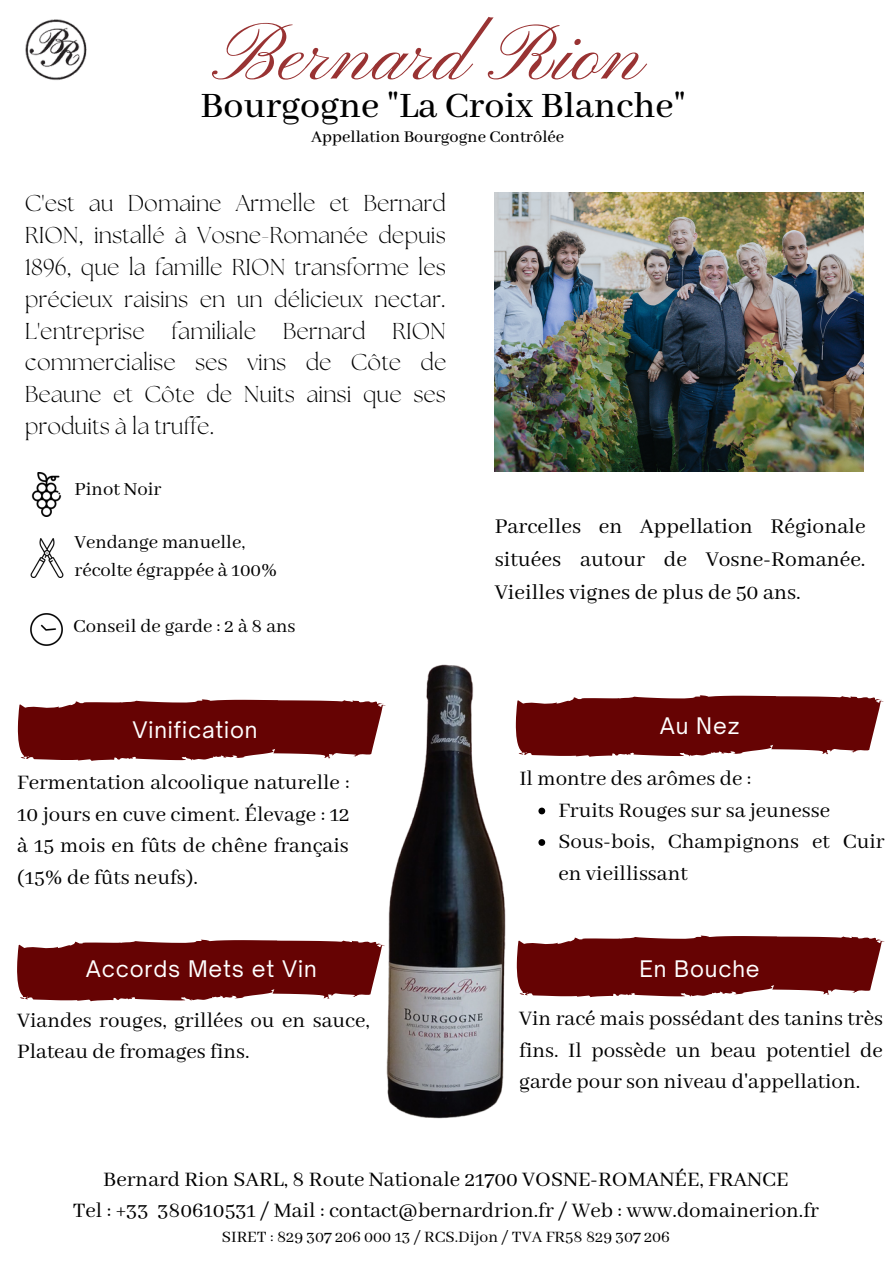
<style>
.page{position:relative;width:893px;height:1264px;background:#fff}
.page>*{position:absolute;margin:0;border:0;box-sizing:border-box;transform-origin:0 0}
.t1{font:80.25px "Pinyon Script";color:#933}
.t2{font:500 39.9px "Abhaya Libre";color:#000}
.t3{font:23.4px/32.5px "Abhaya Libre";color:#000;text-align:justify}
.t4{font:22.95px/31.5px "Abhaya Libre";color:#000}
.t5{font:300 22.95px/31.8px "The Seasons";color:#000;text-align:justify}
.t6{font:21.9px "Open Sauce One";letter-spacing:.04em;color:#fff}
.t7{font:20.7px "Abhaya Libre";color:#000}
.t8{font:500 18.3px "Abhaya Libre";color:#000}
.t9{font:17.7px "Abhaya Libre";color:#000}
</style>
<div class="page">
<img style="left:25px;top:19px;width:62px;height:61px">
<svg style="left:17px;top:939px;width:245px;height:62px;background:#751c1c"></svg>
<svg style="left:629px;top:935px;width:255px;height:62px;background:#7a2424"></svg>
<img style="left:31px;top:472px;width:31px;height:44px">
<img style="left:30px;top:538px;width:34px;height:39px">
<img style="left:30px;top:613px;width:33px;height:33px">
<svg style="left:18px;top:699px;width:244px;height:62px;background:#751c1c"></svg>
<svg style="left:629px;top:695px;width:254px;height:62px;background:#7a2525"></svg>
<img style="left:494px;top:193px;width:369px;height:278px">
<img style="left:262px;top:664px;width:367px;height:455px">
<p class="t1" style="left:219px;top:10px;width:428px">Bernard Rion</p>
<p class="t2" style="left:200px;top:83px;width:486px">Bourgogne "La Croix Blanche"</p>
<p class="t8" style="left:311px;top:127px;width:254px">Appellation Bourgogne Contrôlée</p>
<p class="t5" style="left:25px;top:189px;width:423px">C'est au Domaine Armelle et Bernard RION, installé à Vosne-Romanée depuis 1896, que la famille RION transforme les précieux raisins en un délicieux nectar.<br>L'entreprise familiale Bernard RION commercialise ses vins de Côte de Beaune et Côte de Nuits ainsi que ses produits à la truffe.</p>
<p class="t7" style="left:74px;top:478px;width:88px">Pinot Noir</p>
<p class="t7" style="left:74px;top:530px;width:172px">Vendange manuelle,</p>
<p class="t7" style="left:74px;top:558px;width:204px">récolte égrappée à 100%</p>
<p class="t7" style="left:73px;top:614px;width:224px">Conseil de garde : 2 à 8 ans</p>
<p class="t6" style="left:132px;top:715px;width:126px">Vinification</p>
<p class="t4" style="left:17px;top:768px;width:334px;text-align:justify">Fermentation alcoolique naturelle :<br>10 jours en cuve ciment. Élevage : 12 à 15 mois en fûts de chêne français (15% de fûts neufs).</p>
<p class="t6" style="left:86px;top:955px;width:232px">Accords Mets et Vin</p>
<p class="t4" style="left:17px;top:1005px;width:354px">Viandes rouges, grillées ou en sauce,<br>Plateau de fromages fins.</p>
<p class="t3" style="left:494px;top:511px;width:372px">Parcelles en Appellation Régionale situées autour de Vosne-Romanée.<br>Vieilles vignes de plus de 50 ans.</p>
<p class="t6" style="left:659px;top:711px;width:81px">Au Nez</p>
<p class="t4" style="left:519px;top:763px;width:234px">Il montre des arômes de :</p>
<p class="t4" style="left:558px;top:795px;width:273px">Fruits Rouges sur sa jeunesse</p>
<p class="t4" style="left:558px;top:826px;width:328px">Sous-bois, Champignons et Cuir en vieillissant</p>
<p class="t6" style="left:639px;top:954px;width:122px">En Bouche</p>
<p class="t4" style="left:519px;top:1003px;width:365px;text-align:justify">Vin racé mais possédant des tanins très fins. Il possède un beau potentiel de garde pour son niveau d'appellation.</p>
<p class="t4" style="left:103px;top:1164px;width:686px">Bernard Rion SARL, 8 Route Nationale 21700 VOSNE-ROMANÉE, FRANCE</p>
<p class="t4" style="left:73px;top:1195px;width:747px">Tel : +33 380610531 / Mail : contact@bernardrion.fr / Web : www.domainerion.fr</p>
<p class="t9" style="left:222px;top:1227px;width:449px">SIRET : 829 307 206 000 13 / RCS.Dijon / TVA FR58 829 307 206</p>
</div>
